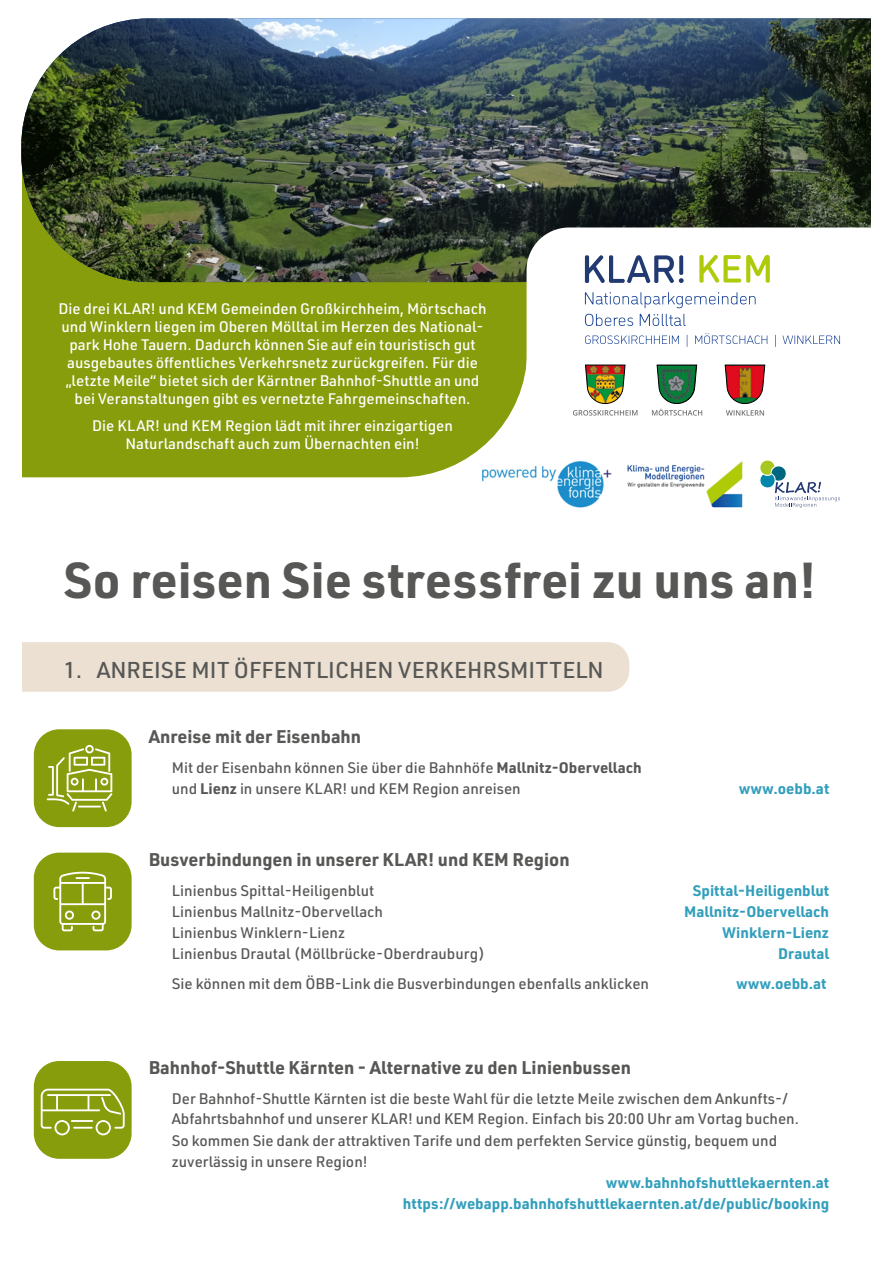
<style>
.page{position:relative;width:893px;height:1263px;background:#fff}
.page>*{position:absolute;margin:0;border:0;box-sizing:border-box;transform-origin:0 0}
.t1{font:700 49.5px "URWDIN";color:#575756}
.t2{font:500 22.5px "URWDIN";color:#575756}
.t3{font:700 18px "URWDIN";color:#575756}
.t4{font:500 15px/21px "URWDIN";color:#575756}
.t5{font:500 15px/18px "URWDIN";color:#fff;text-align:center}
.t6{font:700 15px/21px "URWDIN";color:#339fbc;text-align:right}
.s1{font-weight:700}
</style>
<div class="page">
<svg style="left:760px;top:460px;width:80px;height:48px"></svg>
<img style="left:482px;top:461px;width:261px;height:47px">
<div style="left:34px;top:729px;width:98px;height:98px;background:#879d0c;border-radius:26px"></div>
<div style="left:34px;top:853px;width:98px;height:97px;background:#879d0c;border-radius:26px"></div>
<div style="left:34px;top:1061px;width:98px;height:98px;background:#879d0c;border-radius:26px"></div>
<div style="left:22px;top:282px;width:505px;height:195px;background:#879d0c"></div>
<div style="left:22px;top:642px;width:607px;height:50px;background:#ebe0d1"></div>
<img style="left:21px;top:18px;width:850px;height:264px">
<svg style="left:527px;top:227px;width:344px;height:189px"></svg>
<svg style="left:47px;top:745px;width:65px;height:66px"></svg>
<svg style="left:53px;top:872px;width:59px;height:59px"></svg>
<svg style="left:41px;top:1089px;width:84px;height:46px"></svg>
<hr style="left:71px;top:1120px;width:22px;height:2px;background:#fff">
<svg style="left:585px;top:333px;width:255px;height:14px"></svg>
<svg style="left:585px;top:314px;width:101px;height:12px"></svg>
<svg style="left:585px;top:292px;width:171px;height:16px"></svg>
<svg style="left:699px;top:255px;width:71px;height:28px"></svg>
<svg style="left:585px;top:255px;width:99px;height:28px"></svg>
<svg style="left:726px;top:410px;width:38px;height:6px"></svg>
<svg style="left:573px;top:410px;width:64px;height:6px"></svg>
<svg style="left:585px;top:364px;width:41px;height:40px;background:#938647"></svg>
<svg style="left:652px;top:364px;width:50px;height:52px"></svg>
<svg style="left:724px;top:364px;width:41px;height:40px;background:#b55243"></svg>
<p class="t5" style="left:58px;top:299px;width:430px">Die drei KLAR! und KEM Gemeinden Großkirchheim, Mörtschach und Winklern liegen im Oberen Mölltal im Herzen des National&shy;park Hohe Tauern. Dadurch können Sie auf ein touristisch gut ausgebautes öffentliches Verkehrsnetz zurückgreifen. Für die „letzte Meile“ bietet sich der Kärntner Bahnhof-Shuttle an und bei Veranstaltungen gibt es vernetzte Fahrgemeinschaften.</p>
<p class="t5" style="left:92px;top:416px;width:362px">Die KLAR! und KEM Region lädt mit ihrer einzigartigen<br>Naturlandschaft auch zum Übernachten ein!</p>
<h1 class="t1" style="left:64px;top:546px;width:754px">So reisen Sie stressfrei zu uns an!</h1>
<h2 class="t2" style="left:64px;top:655px;width:541px">1. ANREISE MIT ÖFFENTLICHEN VERKEHRSMITTELN</h2>
<p class="t3" style="left:149px;top:724px;width:214px">Anreise mit der Eisenbahn</p>
<p class="t4" style="left:172px;top:756px;width:471px">Mit der Eisenbahn können Sie über die Bahnhöfe <span class="s1">Mallnitz-Obervellach </span>und <span class="s1">Lienz</span> in unsere KLAR! und KEM Region anreisen</p>
<p class="t6" style="left:739px;top:777px;width:92px">www.oebb.at</p>
<p class="t3" style="left:149px;top:847px;width:422px">Busverbindungen in unserer KLAR! und KEM Region</p>
<p class="t4" style="left:172px;top:879px;width:204px">Linienbus Spittal-Heiligenblut</p>
<p class="t6" style="left:693px;top:879px;width:138px">Spittal-Heiligenblut</p>
<p class="t4" style="left:172px;top:900px;width:213px">Linienbus Mallnitz-Obervellach</p>
<p class="t6" style="left:684px;top:900px;width:147px">Mallnitz-Obervellach</p>
<p class="t4" style="left:172px;top:921px;width:175px">Linienbus Winklern-Lienz</p>
<p class="t6" style="left:722px;top:921px;width:109px">Winklern-Lienz</p>
<p class="t4" style="left:172px;top:942px;width:315px">Linienbus Drautal (Möllbrücke-Oberdrauburg)</p>
<p class="t6" style="left:778px;top:942px;width:53px">Drautal</p>
<p class="t4" style="left:172px;top:972px;width:479px">Sie können mit dem ÖBB-Link die Busverbindungen ebenfalls anklicken</p>
<p class="t6" style="left:736px;top:972px;width:92px">www.oebb.at</p>
<p class="t3" style="left:149px;top:1055px;width:484px">Bahnhof-Shuttle Kärnten - Alternative zu den Linienbussen</p>
<p class="t4" style="left:172px;top:1089px;width:629px;line-height:19.6px">Der Bahnhof-Shuttle Kärnten ist die beste Wahl für die letzte Meile zwischen dem Ankunfts-/<br>Abfahrtsbahnhof und unserer KLAR! und KEM Region. Einfach bis 20:00 Uhr am Vortag buchen.</p>
<p class="t4" style="left:172px;top:1130px;width:607px">So kommen Sie dank der attraktiven Tarife und dem perfekten Service günstig, bequem und zuverlässig in unsere Region!</p>
<p class="t6" style="left:403px;top:1172px;width:428px">www.bahnhofshuttlekaernten.at https://webapp.bahnhofshuttlekaernten.at/de/public/booking</p>
</div>
